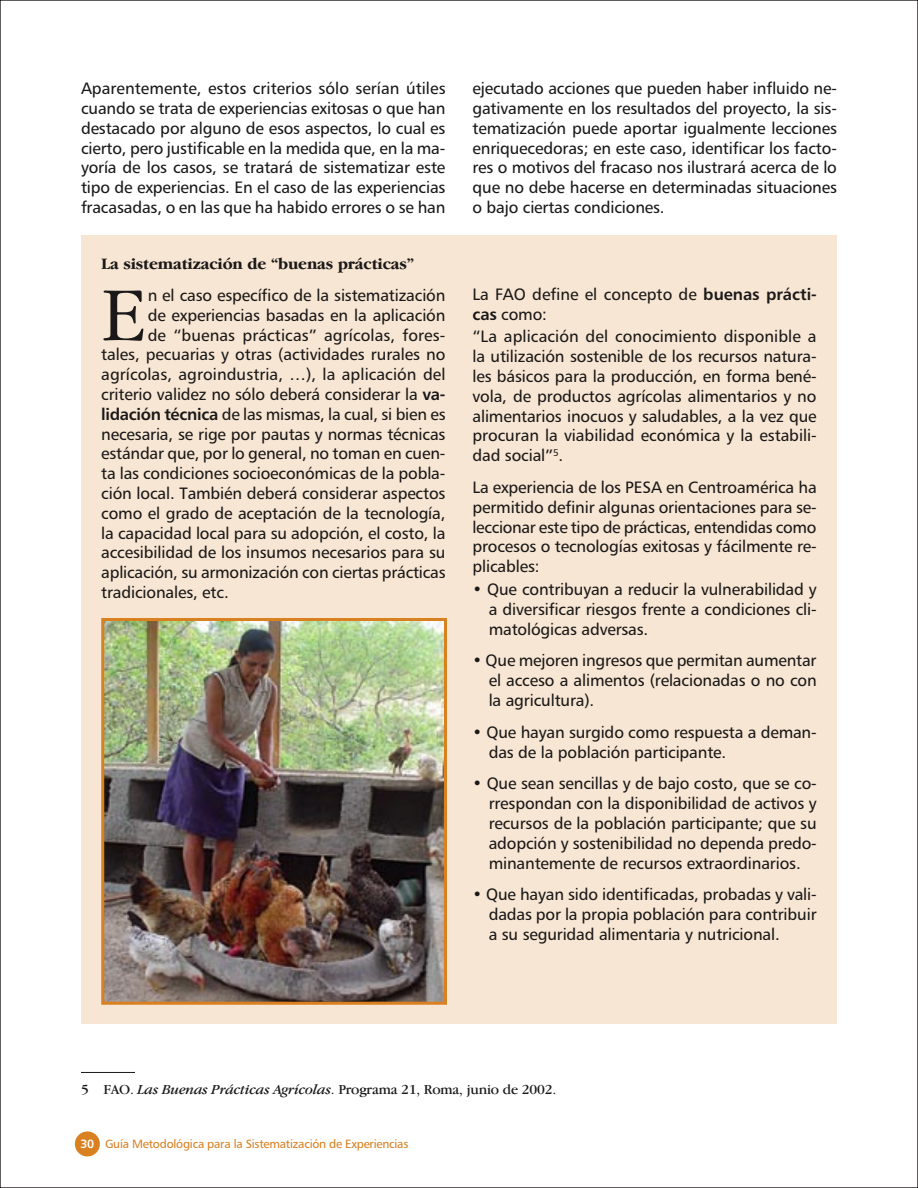
<style>
.page{position:relative;width:918px;height:1188px;background:#fff}
.page>*{position:absolute;margin:0;border:0;box-sizing:border-box;transform-origin:0 0}
.cuerpo_cap{font:300 79.35px "Garamond IT Cby BT";color:#1a1818}
.cuerpo{font:16.5px/19.8px "Humanist 777 BT Roman B";letter-spacing:-.01em;color:#1a1818;text-align:justify}
.cuerpo_cap-2{font:16.5px "Humanist 777 BT Roman B";letter-spacing:-.01em;color:#1a1818}
.inciso{font:16.5px/19.8px "Humanist 777 BT Roman B";letter-spacing:-.01em;color:#1a1818;text-align:justify}
.temas{font:700 16.5px "Garamond IT Cby BT";letter-spacing:-.01em;color:#1a1818}
.pie_de_pág{font:14.25px "Garamond IT Cby BT";letter-spacing:-.01em;color:#1a1818}
.t1{font:12px "Humanist 777 BT Roman B";letter-spacing:-.02em;color:#d98021}
.s1{font-family:"Humanist 777 BT Bold B"}
.s2{font-style:italic}
.s3{font-family:"Humanist 777 BT Bold B";color:#fff}
</style>
<div class="page">
<div style="left:75px;top:1131px;width:25px;height:25px;background:#d98021;border-radius:50%"></div>
<svg style="left:917px;top:0;width:1px;height:1188px"></svg>
<div style="left:81px;top:236px;width:756px;height:788px;background:#f7e6d3"></div>
<hr style="left:81px;top:1072px;width:54px;height:1px;background:#1a1818">
<img style="left:105px;top:622px;width:338px;height:379px">
<div style="left:101px;top:618px;width:346px;height:387px;border:3px solid #d98021"></div>
<p class="cuerpo" style="left:81px;top:78px;width:366px">Aparentemente, estos criterios sólo serían útiles cuando se trata de experiencias exitosas o que han destacado por alguno de esos aspectos, lo cual es cierto, pero justificable en la medida que, en la ma&shy;yoría de los casos, se tratará de sistematizar este tipo de experiencias. En el caso de las experiencias fracasadas, o en las que ha habido errores o se han</p>
<p class="cuerpo" style="left:472px;top:78px;width:366px">ejecutado acciones que pueden haber influido ne&shy;gativamente en los resultados del proyecto, la sis&shy;tematización puede aportar igualmente lecciones enriquecedoras; en este caso, identificar los facto&shy;res o motivos del fracaso nos ilustrará acerca de lo que no debe hacerse en determinadas situaciones o bajo ciertas condiciones.</p>
<p class="temas" style="left:101px;top:255px;width:314px">La sistematización de “buenas prácticas”</p>
<p class="cuerpo_cap" style="left:101px;top:268px;width:46px">E</p>
<p class="cuerpo_cap-2" style="left:148px;top:285px;width:299px">n el caso específico de la sistematización</p>
<p class="cuerpo_cap-2" style="left:148px;top:305px;width:299px">de experiencias basadas en la aplicación</p>
<p class="cuerpo_cap-2" style="left:148px;top:325px;width:299px">de “buenas prácticas” agrícolas, fores-</p>
<p class="cuerpo_cap-2" style="left:101px;top:344px;width:346px">tales, pecuarias y otras (actividades rurales no</p>
<p class="cuerpo_cap-2" style="left:101px;top:364px;width:346px">agrícolas, agroindustria, …), la aplicación del</p>
<p class="cuerpo_cap-2" style="left:101px;top:384px;width:346px">criterio validez no sólo deberá considerar la <span class="s1">va-</span></p>
<p class="cuerpo_cap-2" style="left:101px;top:404px;width:346px"><span class="s1">lidación técnica</span> de las mismas, la cual, si bien es</p>
<p class="cuerpo_cap-2" style="left:101px;top:424px;width:346px">necesaria, se rige por pautas y normas técnicas</p>
<p class="cuerpo_cap-2" style="left:101px;top:443px;width:346px">estándar que, por lo general, no toman en cuen-</p>
<p class="cuerpo_cap-2" style="left:101px;top:463px;width:346px">ta las condiciones socioeconómicas de la pobla-</p>
<p class="cuerpo_cap-2" style="left:101px;top:483px;width:346px">ción local. También deberá considerar aspectos</p>
<p class="cuerpo_cap-2" style="left:101px;top:503px;width:346px">como el grado de aceptación de la tecnología,</p>
<p class="cuerpo_cap-2" style="left:101px;top:523px;width:346px">la capacidad local para su adopción, el costo, la</p>
<p class="cuerpo_cap-2" style="left:101px;top:542px;width:346px">accesibilidad de los insumos necesarios para su</p>
<p class="cuerpo_cap-2" style="left:101px;top:562px;width:346px">aplicación, su armonización con ciertas prácticas</p>
<p class="cuerpo_cap-2" style="left:101px;top:582px;width:129px">tradicionales, etc.</p>
<p class="cuerpo" style="left:472px;top:284px;width:346px">La FAO define el concepto de <span class="s1">buenas prácti&shy;cas</span> como:</p>
<p class="cuerpo" style="left:472px;top:326px;width:346px">“La aplicación del conocimiento disponible a la utilización sostenible de los recursos natura&shy;les básicos para la producción, en forma bené&shy;vola, de productos agrícolas alimentarios y no alimentarios inocuos y saludables, a la vez que procuran la viabilidad económica y la estabili&shy;dad social”<sup>5</sup>.</p>
<p class="cuerpo" style="left:472px;top:477px;width:346px">La experiencia de los PESA en Centroamérica ha permitido definir algunas orientaciones para se&shy;leccionar este tipo de prácticas, entendidas como procesos o tecnologías exitosas y fácilmente re&shy;plicables:</p>
<p class="inciso" style="left:489px;top:579px;width:330px;text-indent:-16px">• Que contribuyan a reducir la vulnerabilidad y a diversificar riesgos frente a condiciones cli&shy;matológicas adversas.</p>
<p class="inciso" style="left:489px;top:650px;width:330px;text-indent:-16px">• Que mejoren ingresos que permitan aumentar el acceso a alimentos (relacionadas o no con la agricultura).</p>
<p class="inciso" style="left:489px;top:722px;width:330px;text-indent:-16px">• Que hayan surgido como respuesta a deman&shy;das de la población participante.</p>
<p class="inciso" style="left:489px;top:773px;width:330px;text-indent:-16px">• Que sean sencillas y de bajo costo, que se co&shy;rrespondan con la disponibilidad de activos y recursos de la población participante; que su adopción y sostenibilidad no dependa predo&shy;minantemente de recursos extraordinarios.</p>
<p class="inciso" style="left:489px;top:884px;width:330px;text-indent:-16px">• Que hayan sido identificadas, probadas y vali&shy;dadas por la propia población para contribuir a su seguridad alimentaria y nutricional.</p>
<p class="pie_de_pág" style="left:81px;top:1081px;width:477px">5 FAO. <span class="s2">Las Buenas Prácticas Agrícolas</span>. Programa 21, Roma, junio de 2002.</p>
<p class="t1" style="left:80px;top:1137px;width:330px"><span class="s3">30</span> Guía Metodológica para la Sistematización de Experiencias</p>
</div>
